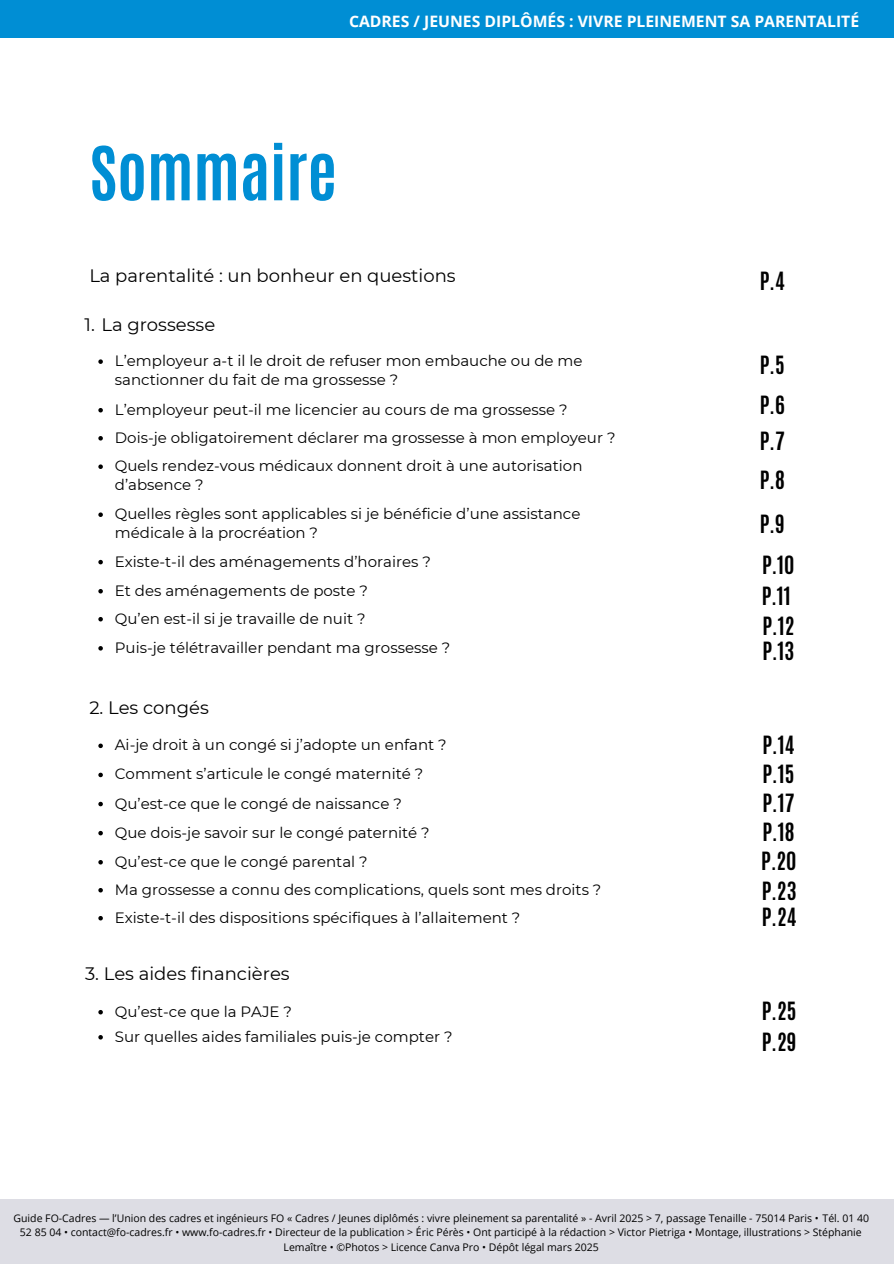
<style>
.page{position:relative;width:894px;height:1264px;background:#fff}
.page>*{position:absolute;margin:0;border:0;box-sizing:border-box;transform-origin:0 0}
.t1{font:700 63px "Antonio";color:#008ed4}
.t2{font:700 21px "Antonio";color:#000}
.t3{font:18px "Montserrat";color:#000}
.t4{font:700 15.75px "Open Sans";color:#fff}
.t5{font:15px/19.2px "Montserrat";color:#000}
.t6{font:10.5px/14px "Open Sans";color:#000;text-align:center}
</style>
<div class="page">
<svg style="left:98px;top:359px;width:5px;height:5px"></svg>
<div style="left:0;top:0;width:893px;height:38px;background:#008ed4"></div>
<div style="left:0;top:1199px;width:893px;height:64px;background:#dddde4"></div>
<svg style="left:98px;top:408px;width:5px;height:4px"></svg>
<svg style="left:98px;top:436px;width:5px;height:4px"></svg>
<svg style="left:98px;top:464px;width:5px;height:5px"></svg>
<svg style="left:98px;top:512px;width:5px;height:5px"></svg>
<svg style="left:98px;top:560px;width:5px;height:4px"></svg>
<svg style="left:98px;top:589px;width:5px;height:4px"></svg>
<svg style="left:98px;top:617px;width:5px;height:4px"></svg>
<svg style="left:98px;top:646px;width:5px;height:4px"></svg>
<svg style="left:98px;top:743px;width:5px;height:5px"></svg>
<svg style="left:98px;top:772px;width:5px;height:5px"></svg>
<svg style="left:98px;top:801px;width:5px;height:5px"></svg>
<svg style="left:98px;top:830px;width:5px;height:5px"></svg>
<svg style="left:98px;top:860px;width:5px;height:4px"></svg>
<svg style="left:98px;top:888px;width:5px;height:4px"></svg>
<svg style="left:98px;top:916px;width:5px;height:4px"></svg>
<svg style="left:98px;top:1010px;width:5px;height:4px"></svg>
<svg style="left:98px;top:1035px;width:5px;height:4px"></svg>
<p class="t4" style="left:349px;top:10px;width:511px">CADRES / JEUNES DIPLÔMÉS : VIVRE PLEINEMENT SA PARENTALITÉ</p>
<h4 class="t1" style="left:89px;top:128px;width:249px">Sommaire</h4>
<h1 class="t3" style="left:89px;top:264px;width:368px">La parentalité : un bonheur en questions</h1>
<p class="t3" style="left:84px;top:313px;width:132px">1. La grossesse</p>
<p class="t5" style="left:115px;top:351px;width:469px">L’employeur a-t il le droit de refuser mon embauche ou de me sanctionner du fait de ma grossesse ?</p>
<p class="t5" style="left:115px;top:400px;width:454px">L’employeur peut-il me licencier au cours de ma grossesse ?</p>
<p class="t5" style="left:115px;top:428px;width:502px">Dois-je obligatoirement déclarer ma grossesse à mon employeur ?</p>
<h3 class="t5" style="left:115px;top:456px;width:469px">Quels rendez-vous médicaux donnent droit à une autorisation d’absence ?</h3>
<p class="t5" style="left:115px;top:504px;width:467px">Quelles règles sont applicables si je bénéficie d’une assistance médicale à la procréation ?</p>
<p class="t5" style="left:115px;top:551px;width:317px">Existe-t-il des aménagements d’horaires ?</p>
<p class="t5" style="left:115px;top:580px;width:254px">Et des aménagements de poste ?</p>
<p class="t5" style="left:115px;top:608px;width:252px">Qu’en est-il si je travaille de nuit ?</p>
<p class="t5" style="left:115px;top:638px;width:337px">Puis-je télétravailler pendant ma grossesse ?</p>
<p class="t3" style="left:89px;top:696px;width:121px">2. Les congés</p>
<p class="t5" style="left:115px;top:735px;width:333px">Ai-je droit à un congé si j’adopte un enfant ?</p>
<h3 class="t5" style="left:115px;top:764px;width:310px">Comment s’articule le congé maternité ?</h3>
<p class="t5" style="left:115px;top:793px;width:288px">Qu’est-ce que le congé de naissance ?</p>
<h2 class="t5" style="left:115px;top:822px;width:316px">Que dois-je savoir sur le congé paternité ?</h2>
<h2 class="t5" style="left:115px;top:851px;width:254px">Qu’est-ce que le congé parental ?</h2>
<h2 class="t5" style="left:115px;top:879px;width:488px">Ma grossesse a connu des complications, quels sont mes droits ?</h2>
<h2 class="t5" style="left:115px;top:907px;width:407px">Existe-t-il des dispositions spécifiques à l’allaitement ?</h2>
<h2 class="t3" style="left:85px;top:962px;width:206px">3. Les aides financières</h2>
<h2 class="t5" style="left:115px;top:1001px;width:179px">Qu’est-ce que la PAJE ?</h2>
<h2 class="t5" style="left:115px;top:1026px;width:339px">Sur quelles aides familiales puis-je compter ?</h2>
<p class="t2" style="left:759px;top:266px;width:26px">P.4</p>
<h3 class="t2" style="left:759px;top:350px;width:26px">P.5</h3>
<p class="t2" style="left:759px;top:390px;width:26px">P.6</p>
<p class="t2" style="left:759px;top:426px;width:26px">P.7</p>
<h2 class="t2" style="left:759px;top:465px;width:26px">P.8</h2>
<p class="t2" style="left:759px;top:508px;width:26px">P.9</p>
<p class="t2" style="left:761px;top:549px;width:34px">P.10</p>
<p class="t2" style="left:761px;top:580px;width:30px">P.11</p>
<h2 class="t2" style="left:762px;top:611px;width:33px">P.12</h2>
<h2 class="t2" style="left:762px;top:636px;width:33px">P.13</h2>
<h2 class="t2" style="left:762px;top:729px;width:33px">P.14</h2>
<h2 class="t2" style="left:762px;top:758px;width:33px">P.15</h2>
<h2 class="t2" style="left:762px;top:788px;width:33px">P.17</h2>
<h2 class="t2" style="left:762px;top:817px;width:33px">P.18</h2>
<h2 class="t2" style="left:761px;top:846px;width:37px">P.20</h2>
<h2 class="t2" style="left:761px;top:875px;width:36px">P.23</h2>
<h2 class="t2" style="left:761px;top:902px;width:36px">P.24</h2>
<h2 class="t2" style="left:761px;top:996px;width:36px">P.25</h2>
<h2 class="t2" style="left:761px;top:1026px;width:36px">P.29</h2>
<p class="t6" style="left:14px;top:1211px;width:856px">Guide FO-Cadres — l’Union des cadres et ingénieurs FO « Cadres / Jeunes diplômés : vivre pleinement sa parentalité » - Avril 2025 &gt; 7, passage Tenaille - 75014 Paris • Tél. 01 40<br>52 85 04 • contact@fo-cadres.fr • www.fo-cadres.fr • Directeur de la publication &gt; Éric Pérès • Ont participé à la rédaction &gt; Victor Pietriga • Montage, illustrations &gt; Stéphanie<br>Lemaître • ©Photos &gt; Licence Canva Pro • Dépôt légal mars 2025</p>
</div>
